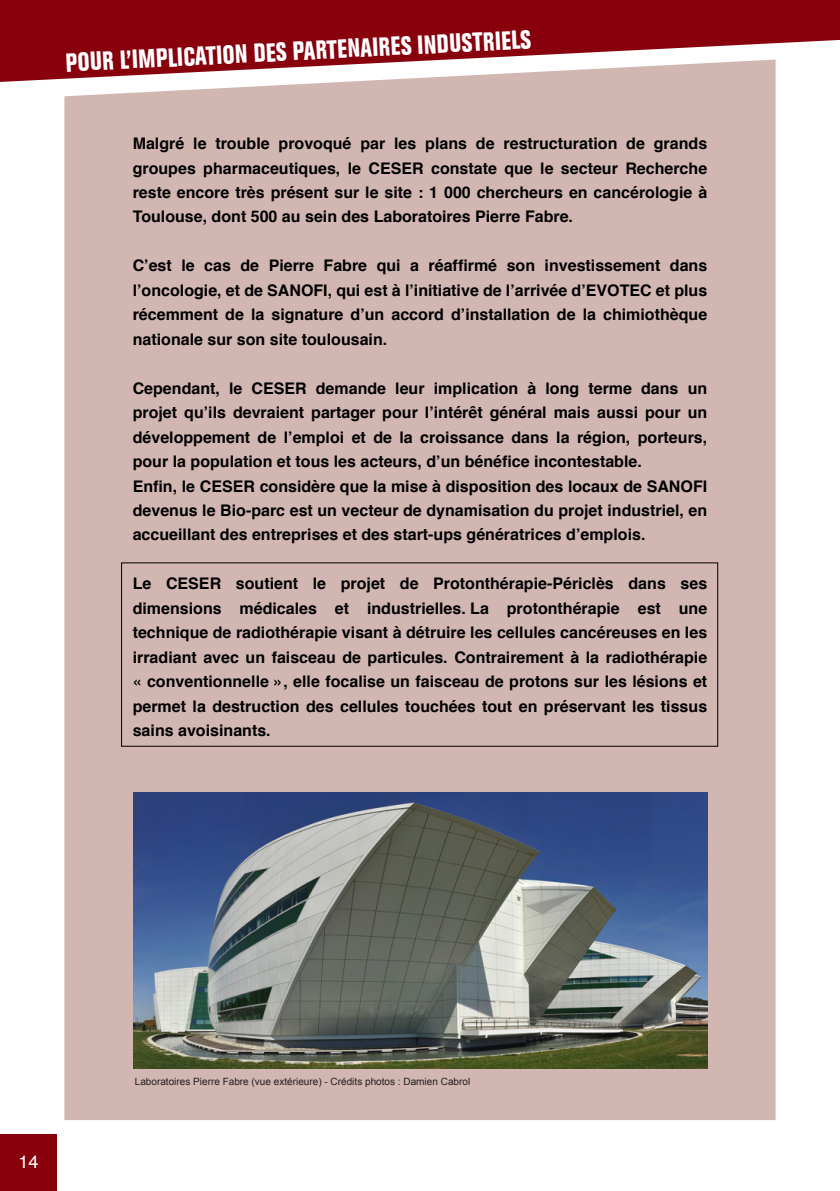
<style>
.page{position:relative;width:840px;height:1191px;background:#fff}
.page>*{position:absolute;margin:0;border:0;box-sizing:border-box;transform-origin:0 0}
.t1{font:800 condensed 26px "Akzidenz Grotesk BE";color:#fff;scale:.85 1}
.t2{font:18px "Helvetica";color:#fff}
.t3{font:700 16px/24.4px "Helvetica";color:#000;text-align:justify}
.t4{font:10px "Arial";color:#231f20}
</style>
<div class="page">
<div style="left:0;top:1134px;width:57px;height:57px;background:#87000c"></div>
<svg style="left:0;top:0;width:839px;height:86px;background:#941c27"></svg>
<div style="left:64px;top:60px;width:711px;height:1060px;background:#d1b6b2"></div>
<img style="left:134px;top:792px;width:572px;height:276px">
<p class="t1" style="left:65px;top:48px;width:549px;rotate:-3deg">POUR L’IMPLICATION DES PARTENAIRES INDUSTRIELS</p>
<p class="t3" style="left:133px;top:131px;width:575px">Malgré le trouble provoqué par les plans de restructuration de grands groupes pharmaceutiques, le CESER constate que le secteur Recherche reste encore très présent sur le site : 1 000 chercheurs en cancérologie à Toulouse, dont 500 au sein des Laboratoires Pierre Fabre.</p>
<p class="t3" style="left:133px;top:254px;width:575px">C’est le cas de Pierre Fabre qui a réaffirmé son investissement dans l’oncologie, et de SANOFI, qui est à l’initiative de l’arrivée d’EVOTEC et plus récemment de la signature d’un accord d’installation de la chimiothèque nationale sur son site toulousain.</p>
<p class="t3" style="left:133px;top:376px;width:575px">Cependant, le CESER demande leur implication à long terme dans un projet qu’ils devraient partager pour l’intérêt général mais aussi pour un développement de l’emploi et de la croissance dans la région, porteurs, pour la population et tous les acteurs, d’un bénéfice incontestable.</p>
<p class="t3" style="left:133px;top:474px;width:575px">Enfin, le CESER considère que la mise à disposition des locaux de SANOFI devenus le Bio-parc est un vecteur de dynamisation du projet industriel, en accueillant des entreprises et des start-ups génératrices d’emplois.</p>
<p class="t3" style="left:133px;top:572px;width:575px">Le CESER soutient le projet de Protonthérapie-Périclès dans ses dimensions médicales et industrielles. La protonthérapie est une technique de radiothérapie visant à détruire les cellules cancéreuses en les irradiant avec un faisceau de particules. Contrairement à la radiothérapie « conventionnelle », elle focalise un faisceau de protons sur les lésions et permet la destruction des cellules touchées tout en préservant les tissus sains avoisinants.</p>
<p class="t2" style="left:18px;top:1147px;width:22px">14</p>
<p class="t4" style="left:135px;top:1074px;width:337px">Laboratoires Pierre Fabre (vue extérieure) - Crédits photos : Damien Cabrol</p>
</div>
